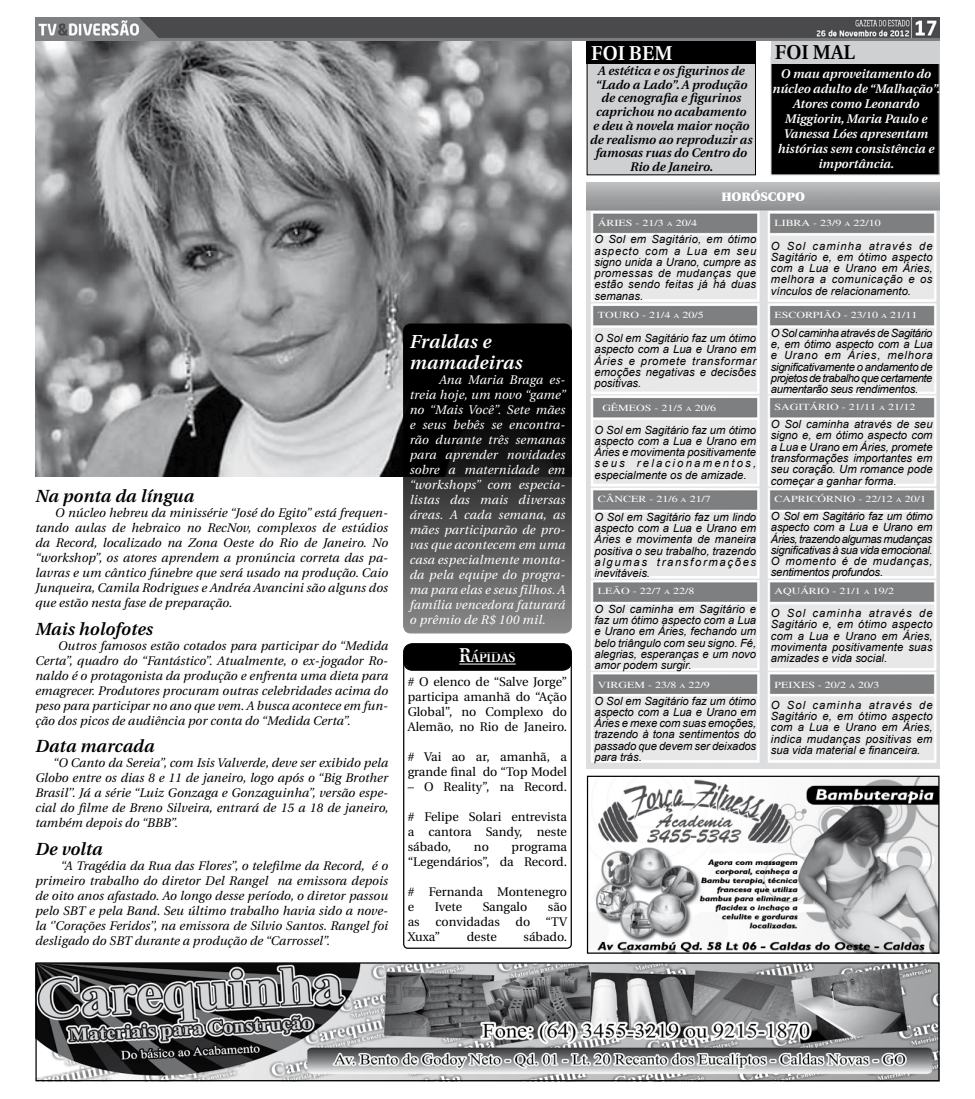
<style>
.page{position:relative;width:975px;height:1099px;background:#fff}
.page>*{position:absolute;margin:0;border:0;box-sizing:border-box;transform-origin:0 0}
.t1{font:600 20px "Utopia";color:#fff}
.t2{font:600 20px "Utopia";color:#000}
.t3{font:italic 600 18.75px/21.2px "Utopia";letter-spacing:.02em;color:#fff}
.t4{font:italic 600 17.5px "Utopia";letter-spacing:.01em;color:#000}
.t5{font:600 14px "Utopia";color:#fff;scale:.88 1}
.t6{font:italic 12.5px/15px "Utopia";letter-spacing:.01em;color:#000;text-align:justify}
.t7{font:italic 12.5px/15px "Utopia";letter-spacing:.02em;color:#fff;text-align:justify}
.t8{font:12.5px/15px "Utopia";color:#000;text-align:justify}
.t9{font:italic 600 12.5px/13.8px "Utopia";color:#000;text-align:center}
.t10{font:italic 600 12.5px/15px "Utopia";color:#fff;text-align:center}
.t11{font:900 12.5px "Utopia";color:#fff}
.t12{font:italic 11.25px/11.2px "Arial";color:#000;text-align:justify}
.t13{font:9.38px "Times";color:#fff;scale:1.27 1}
.s1{font-size:19.88px}
.s2{font-size:6.62px}
</style>
<div class="page">
<img style="left:587px;top:183px;width:352px;height:586px">
<div style="left:771px;top:56px;width:168px;height:119px;background:#000"></div>
<div style="left:587px;top:55px;width:168px;height:120px;background:#cfd0d2"></div>
<div style="left:586px;top:40px;width:169px;height:24px;background:#000"></div>
<div style="left:770px;top:40px;width:169px;height:24px;background:#cfd0d2"></div>
<img style="left:37px;top:964px;width:900px;height:115px">
<div style="left:35px;top:962px;width:904px;height:119px;border:1px solid #000"></div>
<img style="left:595px;top:777px;width:342px;height:174px">
<div style="left:587px;top:775px;width:352px;height:178px;border:1px solid #000"></div>
<div style="left:403px;top:643px;width:168px;height:27px;background:#000;border-radius:9px"></div>
<div style="left:403px;top:643px;width:169px;height:27px;border:1px solid #000;border-radius:9px"></div>
<hr style="left:459px;top:663px;width:56px;height:1px;background:#fff">
<div style="left:403px;top:652px;width:169px;height:296px;border:1px solid #000;border-radius:4px"></div>
<img style="left:35px;top:40px;width:537px;height:437px">
<svg style="left:403px;top:324px;width:168px;height:309px;background:#313131"></svg>
<div style="left:403px;top:323px;width:169px;height:310px;border:1px solid #000;border-radius:7px"></div>
<img style="left:35px;top:18px;width:904px;height:22px">
<h3 class="t4" style="left:35px;top:486px;width:160px">Na ponta da língua</h3>
<p class="t6" style="left:35px;top:505px;width:354px;text-indent:20px">O núcleo hebreu da minissérie “José do Egito” está frequen&shy;tando aulas de hebraico no RecNov, complexos de estúdios da Record, localizado na Zona Oeste do Rio de Janeiro. No “workshop”, os atores aprendem a pronúncia correta das pa&shy;lavras e um cântico fúnebre que será usado na produção. Caio Junqueira, Camila Rodrigues e Andréa Avancini são alguns dos que estão nesta fase de preparação.</p>
<h3 class="t4" style="left:35px;top:618px;width:119px">Mais holofotes</h3>
<p class="t6" style="left:35px;top:638px;width:354px;text-indent:23px">Outros famosos estão cotados para participar do “Medida Certa”, quadro do “Fantástico”. Atualmente, o ex-jogador Ro&shy;naldo é o protagonista da produção e enfrenta uma dieta para emagrecer. Produtores procuram outras celebridades acima do peso para participar no ano que vem. A busca acontece em fun&shy;ção dos picos de audiência por conta do “Medida Certa”.</p>
<h3 class="t4" style="left:35px;top:736px;width:121px">Data marcada</h3>
<p class="t6" style="left:35px;top:755px;width:354px;text-indent:18px">“O Canto da Sereia”, com Isis Valverde, deve ser exibido pela Globo entre os dias 8 e 11 de janeiro, logo após o “Big Brother Brasil’’. Já a série “Luiz Gonzaga e Gonzaguinha”, versão espe&shy;cial do filme de Breno Silveira, entrará de 15 a 18 de janeiro, também depois do “BBB”.</p>
<h3 class="t4" style="left:35px;top:838px;width:69px">De volta</h3>
<p class="t6" style="left:35px;top:858px;width:354px;text-indent:26px">“A Tragédia da Rua das Flores”, o telefilme da Record, é o primeiro trabalho do diretor Del Rangel na emissora depois de oito anos afastado. Ao longo desse período, o diretor passou pelo SBT e pela Band. Seu último trabalho havia sido a nove&shy;la ‘’Corações Feridos’’, na emissora de Silvio Santos. Rangel foi desligado do SBT durante a produção de “Carrossel”.</p>
<h2 class="t3" style="left:409px;top:331px;width:114px">Fraldas e mamadeiras</h2>
<p class="t7" style="left:409px;top:372px;width:158px;text-indent:29px">Ana Maria Braga es&shy;treia hoje, um novo “game” no “Mais Você”. Sete mães e seus bebês se encontra&shy;rão durante três semanas para aprender novidades sobre a maternidade em “workshops” com especia&shy;listas das mais diversas áreas. A cada semana, as mães participarão de pro&shy;vas que acontecem em uma casa especialmente monta&shy;da pela equipe do progra&shy;ma para elas e seus filhos. A família vencedora faturará o prêmio de R$ 100 mil.</p>
<p class="t5" style="left:459px;top:649px;width:66px"><span class="s1">R</span>ápidas</p>
<p class="t8" style="left:407px;top:674px;width:161px"># O elenco de “Salve Jorge” participa amanhã do “Ação Global”, no Complexo do Alemão, no Rio de Janeiro.</p>
<p class="t8" style="left:407px;top:749px;width:161px"># Vai ao ar, amanhã, a grande final do “Top Model</p>
<p class="t8" style="left:407px;top:779px;width:161px">– O Reality”, na Record.</p>
<p class="t8" style="left:407px;top:809px;width:161px"># Felipe Solari entrevista a cantora Sandy, neste sábado,</p>
<p class="t8" style="left:407px;top:839px;width:161px;text-align:right">programa<br>“Legendários”, da Record.</p>
<p class="t8" style="left:407px;top:884px;width:161px"># Fernanda Montenegro e</p>
<p class="t8" style="left:474px;top:839px;width:16px">no</p>
<p class="t8" style="left:434px;top:899px;width:29px">Ivete</p>
<p class="t8" style="left:482px;top:899px;width:46px">Sangalo</p>
<p class="t8" style="left:548px;top:899px;width:21px">são</p>
<p class="t8" style="left:407px;top:914px;width:13px">as</p>
<p class="t8" style="left:435px;top:914px;width:66px">convidadas</p>
<p class="t8" style="left:515px;top:914px;width:53px">do “TV</p>
<p class="t8" style="left:407px;top:929px;width:34px">Xuxa”</p>
<p class="t8" style="left:467px;top:929px;width:32px">deste</p>
<p class="t8" style="left:523px;top:929px;width:45px">sábado.</p>
<h1 class="t1" style="left:591px;top:42px;width:83px">FOI BEM</h1>
<h1 class="t2" style="left:774px;top:41px;width:82px">FOI MAL</h1>
<p class="t9" style="left:590px;top:64px;width:164px">A estética e os figurinos de “Lado a Lado”. A produção de cenografia e figurinos caprichou no acabamento<br>e deu à novela maior noção de realismo ao reproduzir as famosas ruas do Centro do<br>Rio de Janeiro.</p>
<p class="t10" style="left:772px;top:66px;width:169px">O mau aproveitamento do núcleo adulto de “Malhação”.<br>Atores como Leonardo<br>Miggiorin, Maria Paulo e<br>Vanessa Lóes apresentam histórias sem consistência e importância.</p>
<p class="t13" style="left:598px;top:217px;width:79px">ÁRIES - 21/3 <span class="s2">A</span> 20/4</p>
<p class="t11" style="left:721px;top:190px;width:85px">HORÓSCOPO</p>
<p class="t13" style="left:774px;top:217px;width:85px">LIBRA - 23/9 <span class="s2">A</span> 22/10</p>
<p class="t12" style="left:594px;top:234px;width:163px">O Sol em Sagitário, em ótimo aspecto com a Lua em seu signo unida a Urano, cumpre as promessas de mudanças que estão sendo feitas já há duas semanas.</p>
<p class="t12" style="left:594px;top:333px;width:163px">O Sol em Sagitário faz um ótimo aspecto com a Lua e Urano em Áries e promete transformar emoções negativas e decisões positivas.</p>
<p class="t13" style="left:598px;top:309px;width:85px">TOURO - 21/4 <span class="s2">A</span> 20/5</p>
<p class="t13" style="left:602px;top:402px;width:91px">GÊMEOS - 21/5 <span class="s2">A</span> 20/6</p>
<p class="t12" style="left:594px;top:424px;width:163px">O Sol em Sagitário faz um ótimo aspecto com a Lua e Urano em Áries e movimenta positivamente seus relacionamentos, especialmente os de amizade.</p>
<p class="t12" style="left:594px;top:511px;width:163px">O Sol em Sagitário faz um lindo aspecto com a Lua e Urano em Áries e movimenta de maneira positiva o seu trabalho, trazendo algumas transformações inevitáveis.</p>
<p class="t12" style="left:594px;top:603px;width:163px">O Sol caminha em Sagitário e faz um ótimo aspecto com a Lua e Urano em Áries, fechando um belo triângulo com seu signo. Fé, alegrias, esperanças e um novo amor podem surgir.</p>
<p class="t12" style="left:594px;top:695px;width:163px">O Sol em Sagitário faz um ótimo aspecto com a Lua e Urano em Áries e mexe com suas emoções, trazendo à tona sentimentos do passado que devem ser deixados para trás.</p>
<p class="t13" style="left:598px;top:493px;width:90px">CÂNCER - 21/6 <span class="s2">A</span> 21/7</p>
<p class="t13" style="left:598px;top:586px;width:77px">LEÃO - 22/7 <span class="s2">A</span> 22/8</p>
<p class="t13" style="left:598px;top:679px;width:89px">VIRGEM - 23/8 <span class="s2">A</span> 22/9</p>
<p class="t12" style="left:770px;top:240px;width:163px">O Sol caminha através de Sagitário e, em ótimo aspecto com a Lua e Urano em Áries, melhora a comunicação e os vínculos de relacionamento.</p>
<p class="t12" style="left:770px;top:327px;width:163px">O Sol caminha através de Sagitário e, em ótimo aspecto com a Lua e Urano em Áries, melhora significativamente o andamento de projetos de trabalho que certamente aumentarão seus rendimentos.</p>
<p class="t12" style="left:770px;top:419px;width:163px">O Sol caminha através de seu signo e, em ótimo aspecto com a Lua e Urano em Áries, promete transformações importantes em seu coração. Um romance pode começar a ganhar forma.</p>
<p class="t12" style="left:770px;top:510px;width:163px">O Sol em Sagitário faz um ótimo aspecto com a Lua e Urano em Áries, trazendo algumas mudanças significativas à sua vida emocional.<br>O momento é de mudanças, sentimentos profundos.</p>
<p class="t12" style="left:770px;top:608px;width:163px">O Sol caminha através de Sagitário e, em ótimo aspecto com a Lua e Urano em Áries, movimenta positivamente suas amizades e vida social.</p>
<p class="t12" style="left:770px;top:699px;width:163px">O Sol caminha através de Sagitário e, em ótimo aspecto com a Lua e Urano em Áries, indica mudanças positivas em sua vida material e financeira.</p>
<p class="t13" style="left:774px;top:309px;width:114px">ESCORPIÃO - 23/10 <span class="s2">A</span> 21/11</p>
<p class="t13" style="left:774px;top:401px;width:112px">SAGITÁRIO - 21/11 <span class="s2">A</span> 21/12</p>
<p class="t13" style="left:774px;top:493px;width:121px">CAPRICÓRNIO - 22/12 <span class="s2">A</span> 20/1</p>
<p class="t13" style="left:774px;top:586px;width:96px">AQUÁRIO - 21/1 <span class="s2">A</span> 19/2</p>
<p class="t13" style="left:774px;top:679px;width:84px">PEIXES - 20/2 <span class="s2">A</span> 20/3</p>
</div>
